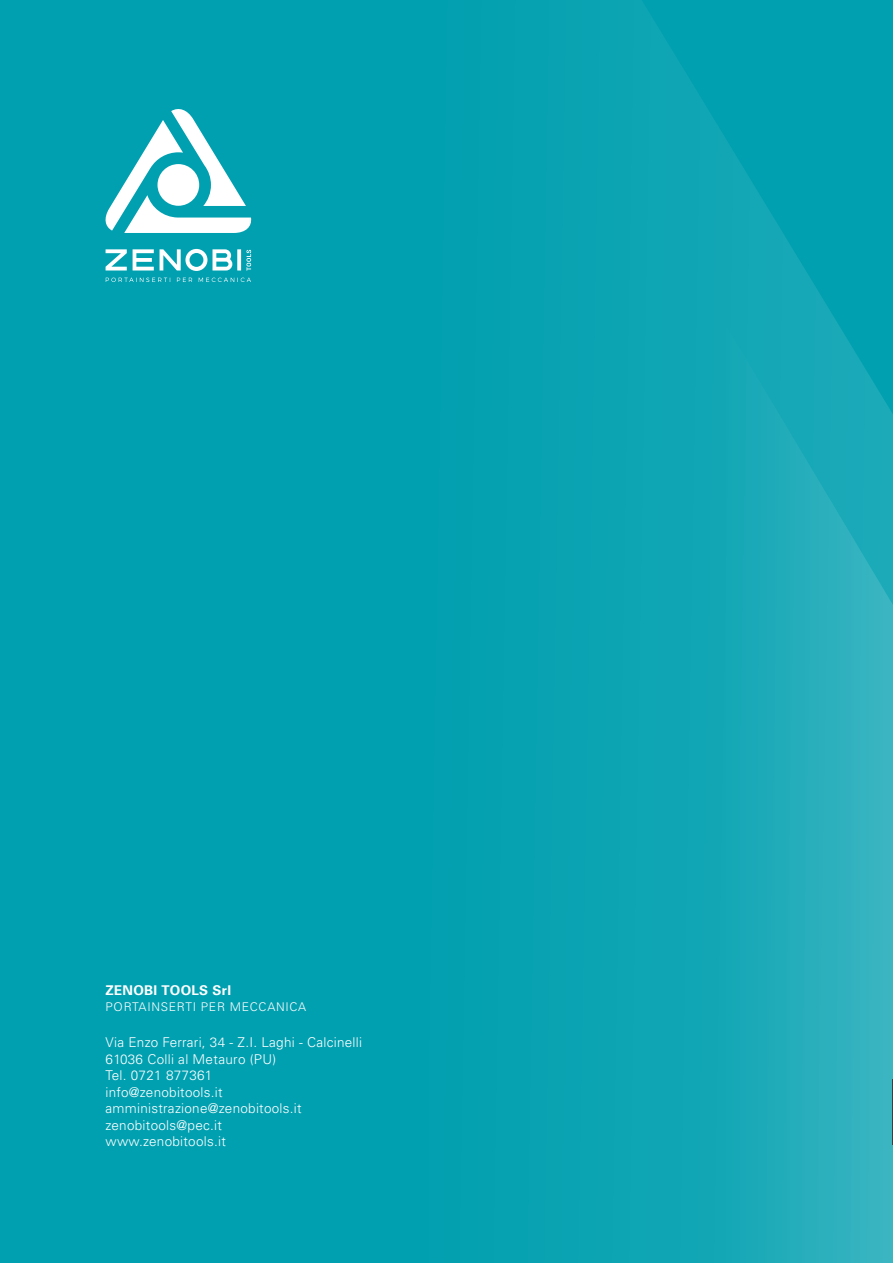
<style>
.page{position:relative;width:893px;height:1263px;background:#00a0b0}
.page>*{position:absolute;margin:0;border:0;box-sizing:border-box;transform-origin:0 0}
.t1{font:300 13.5px "Univers LT Std";letter-spacing:.02em;color:#fff}
.t2{font:700 13.5px "Univers 65";letter-spacing:.02em;color:#fff}
.t3{font:300 12px "Univers LT Std";letter-spacing:.06em;color:#fff}
</style>
<div class="page">
<svg style="left:105px;top:109px;width:147px;height:124px"></svg>
<svg style="left:106px;top:249px;width:145px;height:22px"></svg>
<svg style="left:106px;top:278px;width:145px;height:4px"></svg>
<svg style="left:578px;top:16px;width:315px;height:1247px;fill:#11a6b5"></svg>
<p class="t2" style="left:106px;top:981px;width:127px">ZENOBI TOOLS Srl</p>
<p class="t3" style="left:106px;top:999px;width:202px">PORTAINSERTI PER MECCANICA</p>
<p class="t1" style="left:106px;top:1034px;width:258px">Via Enzo Ferrari, 34 - Z.I. Laghi - Calcinelli</p>
<p class="t1" style="left:106px;top:1051px;width:172px">61036 Colli al Metauro (PU)</p>
<p class="t1" style="left:106px;top:1067px;width:108px">Tel. 0721 877361</p>
<p class="t1" style="left:106px;top:1084px;width:119px">info@zenobitools.it</p>
<p class="t1" style="left:106px;top:1100px;width:198px">amministrazione@zenobitools.it</p>
<p class="t1" style="left:106px;top:1117px;width:118px">zenobitools@pec.it</p>
<p class="t1" style="left:106px;top:1133px;width:122px">www.zenobitools.it</p>
</div>
